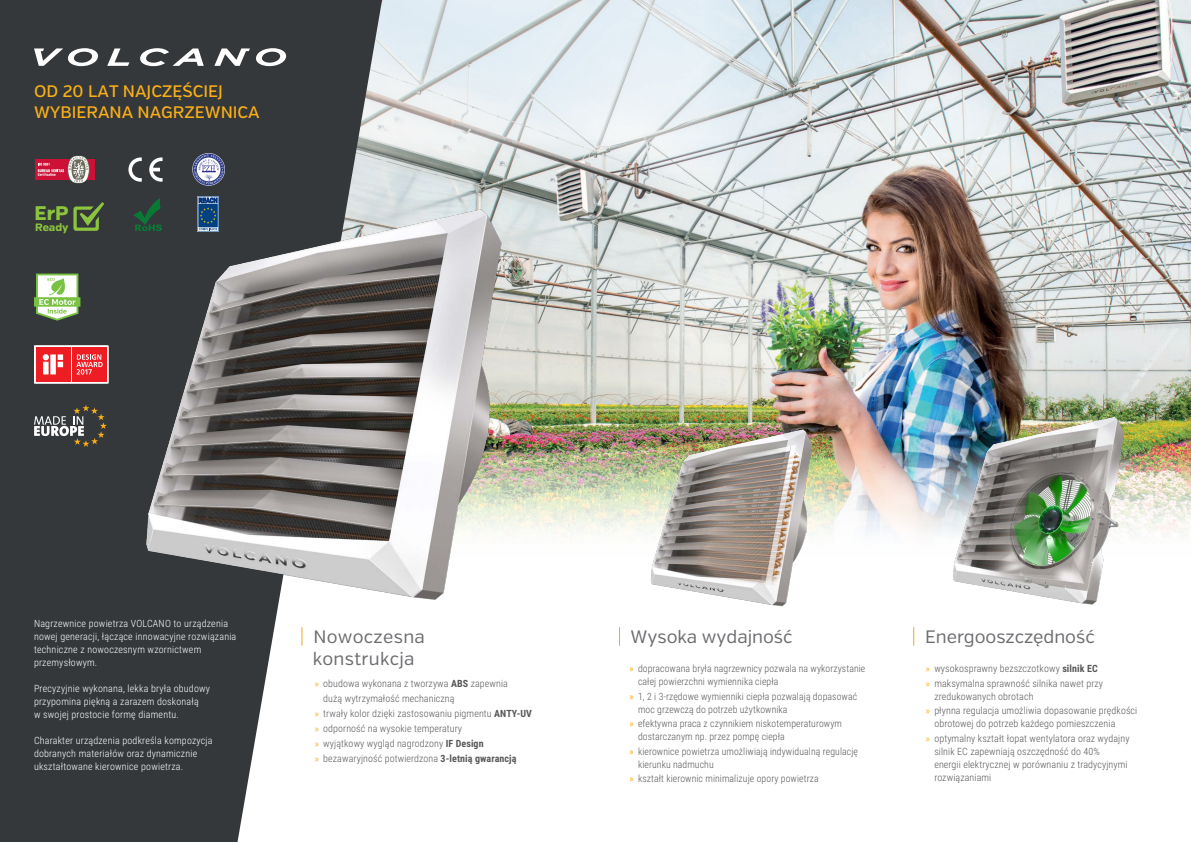
<style>
.page{position:relative;width:1191px;height:842px;background:#fff}
.page>*{position:absolute;margin:0;border:0;box-sizing:border-box;transform-origin:0 0}
.t1{font:800 19.7px "Verb";color:#8cc43e}
.Naglowek_BIG_szary{font:18px "Verb";color:#6c6d70}
.Naglowek_BIG_szary-2{font:18px/22px "Verb";letter-spacing:.02em;color:#6c6d70}
.Naglowek_SMALL_yello{font:500 16.6px/21px "Verb";color:#faaf18}
.t2{font:800 10.7px "Verb";color:#8cc43e}
.t3{font:300 10px/13px "Roboto Condensed";letter-spacing:.01em;color:#57585a}
.Tekst_szary{font:300 10px/13px "Roboto Condensed";letter-spacing:.02em;color:#fff}
.s1{font-weight:400;color:#faaf18}
.s2{font-family:"Myriad Pro";font-weight:400;color:#faaf18}
.s3{font-weight:700}
</style>
<div class="page">
<img style="left:382px;top:0;width:809px;height:534px">
<svg style="left:382px;top:0;width:460px;height:193px;background:#d8e0e3"></svg>
<svg style="left:0;top:0;width:382px;height:842px;background:#535759"></svg>
<img style="left:936px;top:409px;width:205px;height:196px">
<svg style="left:256px;top:48px;width:30px;height:18px"></svg>
<svg style="left:34px;top:48px;width:64px;height:18px"></svg>
<svg style="left:107px;top:48px;width:22px;height:18px"></svg>
<svg style="left:140px;top:48px;width:64px;height:18px"></svg>
<svg style="left:214px;top:48px;width:36px;height:18px"></svg>
<div style="left:34px;top:345px;width:75px;height:39px;background:#fff"></div>
<div style="left:36px;top:347px;width:34px;height:35px;background:#ee1d23"></div>
<svg style="left:43px;top:354px;width:20px;height:20px"></svg>
<div style="left:72px;top:347px;width:35px;height:35px;background:#ee1d23"></div>
<svg style="left:76px;top:354px;width:27px;height:21px"></svg>
<svg style="left:301px;top:627px;width:1px;height:19px"></svg>
<svg style="left:619px;top:627px;width:1px;height:19px"></svg>
<svg style="left:913px;top:627px;width:1px;height:19px"></svg>
<svg style="left:34px;top:405px;width:73px;height:42px;background:#5b5b56"></svg>
<img style="left:642px;top:424px;width:175px;height:183px">
<img style="left:125px;top:198px;width:389px;height:414px">
<svg style="left:34px;top:274px;width:46px;height:47px"></svg>
<div style="left:35px;top:159px;width:60px;height:21px;background:#cd1136"></div>
<svg style="left:38px;top:156px;width:52px;height:27px"></svg>
<svg style="left:192px;top:153px;width:33px;height:33px"></svg>
<svg style="left:197px;top:196px;width:22px;height:36px"></svg>
<svg style="left:133px;top:198px;width:29px;height:33px"></svg>
<svg style="left:73px;top:202px;width:31px;height:29px"></svg>
<svg style="left:128px;top:157px;width:14px;height:25px"></svg>
<svg style="left:149px;top:157px;width:13px;height:25px"></svg>
<p class="Naglowek_SMALL_yello" style="left:34px;top:81px;width:227px">OD 20 LAT NAJCZĘŚCIEJ<br>WYBIERANA NAGRZEWNICA</p>
<p class="t1" style="left:35px;top:201px;width:35px">ErP</p>
<p class="t2" style="left:35px;top:220px;width:35px">Ready</p>
<p class="Tekst_szary" style="left:34px;top:616px;width:204px">Nagrzewnice powietrza VOLCANO to urządzenia nowej generacji, łączące innowacyjne rozwiązania techniczne z nowoczesnym wzornictwem przemysłowym.</p>
<p class="Tekst_szary" style="left:34px;top:681px;width:177px">Precyzyjnie wykonana, lekka bryła obudowy przypomina piękną a zarazem doskonałą<br>w swojej prostocie formę diamentu.</p>
<p class="Tekst_szary" style="left:34px;top:733px;width:180px">Charakter urządzenia podkreśla kompozycja dobranych materiałów oraz dynamicznie ukształtowane kierownice powietrza.</p>
<p class="Naglowek_BIG_szary-2" style="left:313px;top:626px;width:114px">Nowoczesna konstrukcja</p>
<p class="Naglowek_BIG_szary" style="left:630px;top:626px;width:163px">Wysoka wydajność</p>
<p class="Naglowek_BIG_szary" style="left:925px;top:626px;width:171px">Energooszczędność</p>
<p class="t3" style="left:638px;top:662px;width:229px;text-indent:-9px"><span class="s1">»</span> dopracowana bryła nagrzewnicy pozwala na wykorzystanie całej powierzchni wymiennika ciepła</p>
<p class="t3" style="left:638px;top:689px;width:221px;text-indent:-9px"><span class="s1">»</span> 1, 2 i 3-rzędowe wymienniki ciepła pozwalają dopasować moc grzewczą do potrzeb użytkownika</p>
<p class="t3" style="left:638px;top:717px;width:205px;text-indent:-9px"><span class="s1">»</span> efektywna praca z czynnikiem niskotemperaturowym dostarczanym np. przez pompę ciepła</p>
<p class="t3" style="left:638px;top:744px;width:221px;text-indent:-9px"><span class="s1">»</span> kierownice powietrza umożliwiają indywidualną regulację kierunku nadmuchu</p>
<p class="t3" style="left:629px;top:771px;width:191px"><span class="s1">»</span> kształt kierownic minimalizuje opory powietrza</p>
<p class="t3" style="left:926px;top:662px;width:173px"><span class="s2">»</span> wysokosprawny bezszczotkowy <span class="s3">silnik EC</span></p>
<p class="t3" style="left:934px;top:676px;width:170px;text-indent:-9px"><span class="s2">»</span> maksymalna sprawność silnika nawet przy zredukowanych obrotach</p>
<p class="t3" style="left:934px;top:704px;width:204px;text-indent:-9px"><span class="s2">»</span> płynna regulacja umożliwia dopasowanie prędkości obrotowej do potrzeb każdego pomieszczenia</p>
<p class="t3" style="left:934px;top:731px;width:197px;text-indent:-9px"><span class="s2">»</span> optymalny kształt łopat wentylatora oraz wydajny silnik EC zapewniają oszczędność do 40%<br>energii elektrycznej w porównaniu z tradycyjnymi rozwiązaniami</p>
<p class="t3" style="left:323px;top:676px;width:186px;line-height:15px;text-indent:-9px"><span class="s2">»</span> obudowa wykonana z tworzywa <span class="s3">ABS</span> zapewnia dużą wytrzymałość mechaniczną</p>
<p class="t3" style="left:315px;top:707px;width:219px"><span class="s2">»</span> trwały kolor dzięki zastosowaniu pigmentu <span class="s3">ANTY-UV</span></p>
<p class="t3" style="left:315px;top:722px;width:149px"><span class="s2">»</span> odporność na wysokie temperatury</p>
<p class="t3" style="left:315px;top:737px;width:170px"><span class="s2">»</span> wyjątkowy wygląd nagrodzony <span class="s3">IF Design</span></p>
<p class="t3" style="left:315px;top:752px;width:203px"><span class="s2">»</span> bezawaryjność potwierdzona <span class="s3">3-letnią gwarancją</span></p>
</div>
